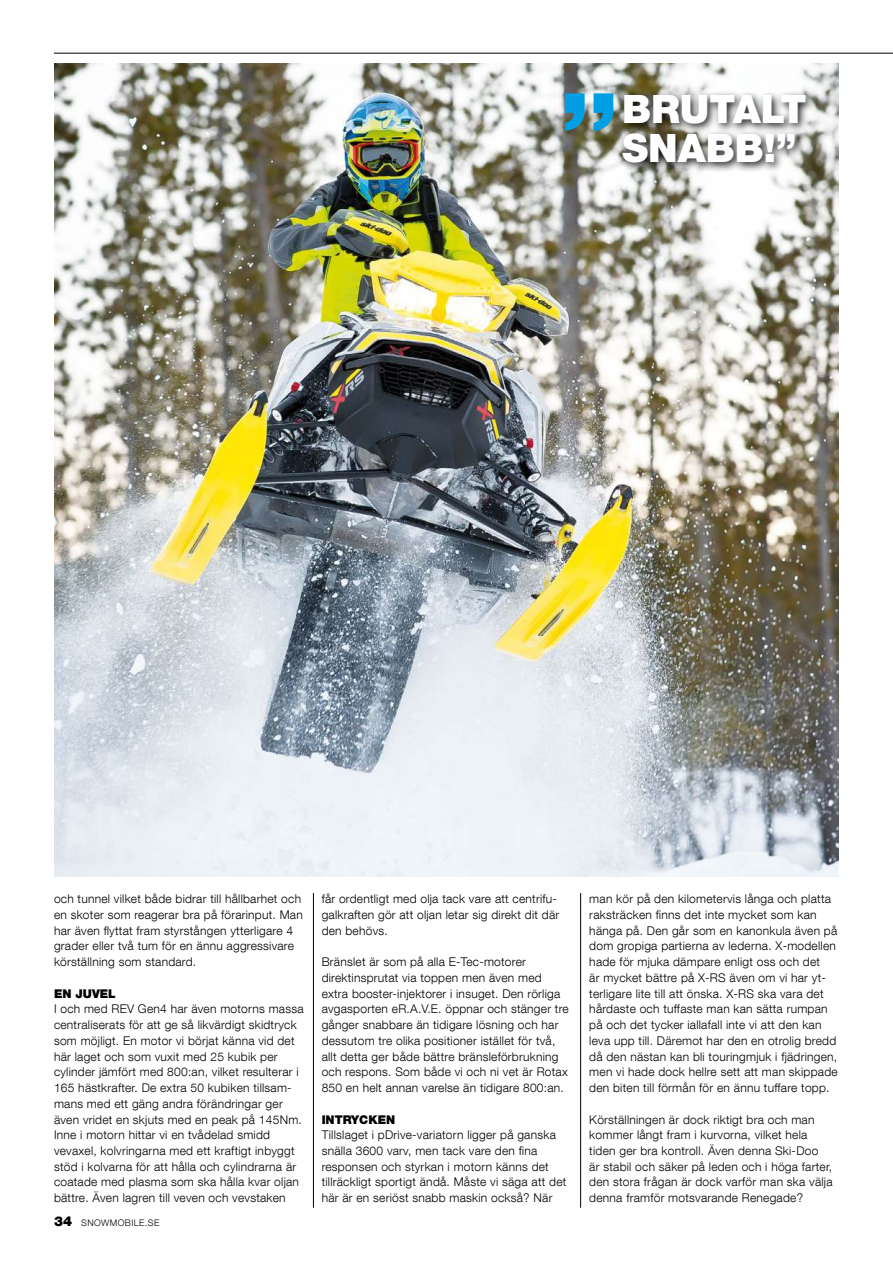
<style>
.page{position:relative;width:893px;height:1263px;background:#fff}
.page>*{position:absolute;margin:0;border:0;box-sizing:border-box;transform-origin:0 0}
.t1{font:900 39px/39px "Helvetica Neue LT Com";color:#fff}
.t2{font:300 12px/15.8px "Helvetica Neue LT Com";letter-spacing:.02em;color:#000}
.t3{font:900 12px "Helvetica Neue LT Com";color:#000}
.t4{font:300 9px "Helvetica Neue LT Com";letter-spacing:.05em;color:#000}
.s1{font-weight:900;font-size:13.5px}
</style>
<div class="page">
<img style="left:54px;top:64px;width:785px;height:813px">
<div style="left:617px;top:90px;width:198px;height:83px;background:#000;opacity:.89"></div>
<svg style="left:565px;top:93px;width:48px;height:38px;background:#379cc2"></svg>
<hr style="left:313px;top:893px;width:1px;height:315px;background:#000">
<hr style="left:580px;top:893px;width:1px;height:315px;background:#000">
<hr style="left:54px;top:53px;width:839px;height:1px;background:#000">
<h1 class="t1" style="left:622px;top:90px;width:186px">BRUTALT<br>SNABB!”</h1>
<p class="t2" style="left:54px;top:892px;width:250px">och tunnel vilket både bidrar till hållbarhet och en skoter som reagerar bra på förarinput. Man har även flyttat fram styrstången ytterligare 4 grader eller två tum för en ännu aggressivare körställning som standard.</p>
<p class="t3" style="left:54px;top:986px;width:63px">EN JUVEL</p>
<p class="t2" style="left:54px;top:1002px;width:251px">I och med REV Gen4 har även motorns massa centraliserats för att ge så likvärdigt skidtryck som möjligt. En motor vi börjat känna vid det här laget och som vuxit med 25 kubik per cylinder jämfört med 800:an, vilket resulterar i 165 hästkrafter. De extra 50 kubiken tillsam&shy;mans med ett gäng andra förändringar ger även vridet en skjuts med en peak på 145Nm.<br>Inne i motorn hittar vi en tvådelad smidd vevaxel, kolvringarna med ett kraftigt inbyggt stöd i kolvarna för att hålla och cylindrarna är coatade med plasma som ska hålla kvar oljan bättre. Även lagren till veven och vevstaken</p>
<p class="t4" style="left:54px;top:1219px;width:107px"><span class="s1">34</span> SNOWMOBILE.SE</p>
<p class="t2" style="left:322px;top:892px;width:239px">får ordentligt med olja tack vare att centrifu&shy;galkraften gör att oljan letar sig direkt dit där den behövs.</p>
<p class="t2" style="left:322px;top:955px;width:249px">Bränslet är som på alla E-Tec-motorer direktinsprutat via toppen men även med extra booster-injektorer i insuget. Den rörliga avgasporten eR.A.V.E. öppnar och stänger tre gånger snabbare än tidigare lösning och har dessutom tre olika positioner istället för två, allt detta ger både bättre bränsleförbrukning och respons. Som både vi och ni vet är Rotax 850 en helt annan varelse än tidigare 800:an.</p>
<p class="t3" style="left:322px;top:1112px;width:75px">INTRYCKEN</p>
<p class="t2" style="left:322px;top:1128px;width:246px">Tillslaget i pDrive-variatorn ligger på ganska snälla 3600 varv, men tack vare den fina responsen och styrkan i motorn känns det tillräckligt sportigt ändå. Måste vi säga att det här är en seriöst snabb maskin också? När</p>
<p class="t2" style="left:589px;top:892px;width:250px">man kör på den kilometervis långa och platta raksträcken finns det inte mycket som kan hänga på. Den går som en kanonkula även på dom gropiga partierna av lederna. X-modellen hade för mjuka dämpare enligt oss och det<br>är mycket bättre på X-RS även om vi har yt&shy;terligare lite till att önska. X-RS ska vara det hårdaste och tuffaste man kan sätta rumpan på och det tycker iallafall inte vi att den kan leva upp till. Däremot har den en otrolig bredd då den nästan kan bli touringmjuk i fjädringen, men vi hade dock hellre sett att man skippade den biten till förmån för en ännu tuffare topp.</p>
<p class="t2" style="left:589px;top:1112px;width:245px">Körställningen är dock riktigt bra och man kommer långt fram i kurvorna, vilket hela tiden ger bra kontroll. Även denna Ski-Doo<br>är stabil och säker på leden och i höga farter, den stora frågan är dock varför man ska välja denna framför motsvarande Renegade?</p>
</div>
